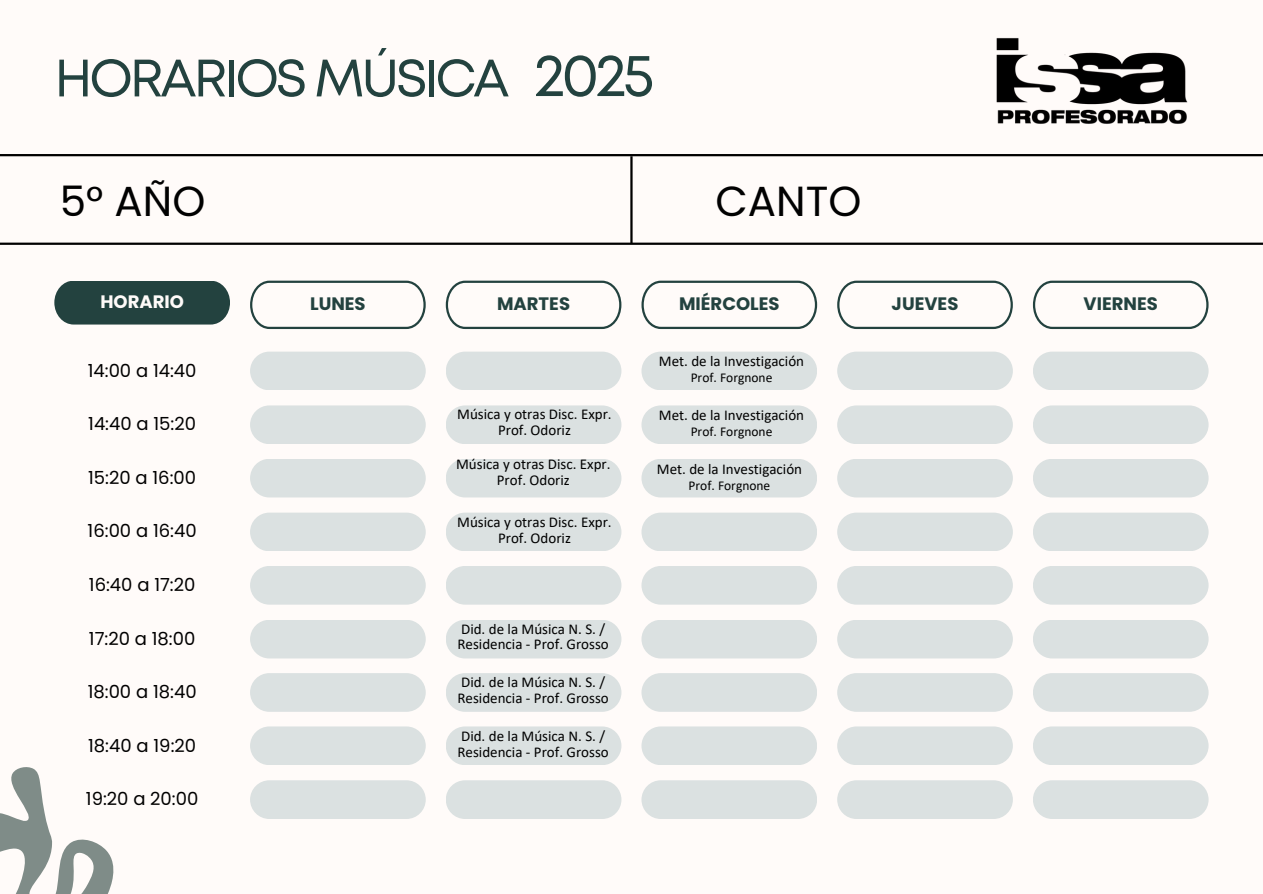
<style>
.page{position:relative;width:1263px;height:894px;background:#fff}
.page>*{position:absolute;margin:0;border:0;box-sizing:border-box;transform-origin:0 0}
.t1{font:60px "Mont";color:#23423f}
.t2{font:52.5px "Mont";letter-spacing:-.06em;color:#23423f}
.t3{font:42px "Poppins";color:#010101}
.t4{font:18px "Poppins";color:#000}
.t5{font:700 18px "Poppins";color:#23423f}
.t6{font:700 18px "Poppins";color:#fffbf9}
.t7{font:15px/15.8px "Calibri";color:#000}
.t8{font:13.5px "Calibri";color:#000}
</style>
<div class="page">
<div style="left:0;top:0;width:1263px;height:893px;background:#fffbf9"></div>
<div style="left:54px;top:281px;width:176px;height:43px;background:#23423f"></div>
<svg style="left:250px;top:280px;width:176px;height:49px"></svg>
<svg style="left:446px;top:280px;width:175px;height:49px"></svg>
<svg style="left:641px;top:280px;width:176px;height:49px"></svg>
<svg style="left:837px;top:280px;width:176px;height:49px"></svg>
<svg style="left:1033px;top:280px;width:175px;height:49px"></svg>
<div style="left:250px;top:351px;width:176px;height:39px;background:#dbe1e1;border-radius:19px"></div>
<div style="left:446px;top:351px;width:175px;height:39px;background:#dbe1e1;border-radius:19px"></div>
<div style="left:837px;top:351px;width:176px;height:39px;background:#dbe1e1;border-radius:19px"></div>
<div style="left:1033px;top:351px;width:175px;height:39px;background:#dbe1e1;border-radius:19px"></div>
<div style="left:250px;top:405px;width:176px;height:39px;background:#dbe1e1;border-radius:19px"></div>
<div style="left:446px;top:405px;width:175px;height:39px;background:#dbe1e1;border-radius:19px"></div>
<div style="left:837px;top:405px;width:176px;height:39px;background:#dbe1e1;border-radius:19px"></div>
<div style="left:1033px;top:405px;width:175px;height:39px;background:#dbe1e1;border-radius:19px"></div>
<div style="left:250px;top:458px;width:176px;height:39px;background:#dbe1e1;border-radius:19px"></div>
<div style="left:446px;top:458px;width:175px;height:39px;background:#dbe1e1;border-radius:19px"></div>
<div style="left:837px;top:458px;width:176px;height:39px;background:#dbe1e1;border-radius:19px"></div>
<div style="left:1033px;top:458px;width:175px;height:39px;background:#dbe1e1;border-radius:19px"></div>
<div style="left:250px;top:512px;width:176px;height:39px;background:#dbe1e1;border-radius:19px"></div>
<div style="left:446px;top:512px;width:175px;height:39px;background:#dbe1e1;border-radius:19px"></div>
<div style="left:641px;top:512px;width:176px;height:39px;background:#dbe1e1;border-radius:19px"></div>
<div style="left:837px;top:512px;width:176px;height:39px;background:#dbe1e1;border-radius:19px"></div>
<div style="left:1033px;top:512px;width:175px;height:39px;background:#dbe1e1;border-radius:19px"></div>
<div style="left:250px;top:565px;width:176px;height:39px;background:#dbe1e1;border-radius:19px"></div>
<div style="left:446px;top:565px;width:175px;height:39px;background:#dbe1e1;border-radius:19px"></div>
<div style="left:641px;top:565px;width:176px;height:39px;background:#dbe1e1;border-radius:19px"></div>
<div style="left:837px;top:565px;width:176px;height:39px;background:#dbe1e1;border-radius:19px"></div>
<div style="left:1033px;top:565px;width:175px;height:39px;background:#dbe1e1;border-radius:19px"></div>
<div style="left:250px;top:619px;width:176px;height:39px;background:#dbe1e1;border-radius:19px"></div>
<div style="left:446px;top:619px;width:175px;height:39px;background:#dbe1e1;border-radius:19px"></div>
<div style="left:641px;top:619px;width:176px;height:39px;background:#dbe1e1;border-radius:19px"></div>
<div style="left:837px;top:619px;width:176px;height:39px;background:#dbe1e1;border-radius:19px"></div>
<div style="left:1033px;top:619px;width:175px;height:39px;background:#dbe1e1;border-radius:19px"></div>
<div style="left:250px;top:673px;width:176px;height:38px;background:#dbe1e1;border-radius:19px"></div>
<div style="left:446px;top:673px;width:175px;height:38px;background:#dbe1e1;border-radius:19px"></div>
<div style="left:641px;top:673px;width:176px;height:38px;background:#dbe1e1;border-radius:19px"></div>
<div style="left:837px;top:673px;width:176px;height:38px;background:#dbe1e1;border-radius:19px"></div>
<div style="left:1033px;top:673px;width:175px;height:38px;background:#dbe1e1;border-radius:19px"></div>
<div style="left:250px;top:726px;width:176px;height:39px;background:#dbe1e1;border-radius:19px"></div>
<div style="left:446px;top:726px;width:175px;height:39px;background:#dbe1e1;border-radius:19px"></div>
<div style="left:641px;top:726px;width:176px;height:39px;background:#dbe1e1;border-radius:19px"></div>
<div style="left:837px;top:726px;width:176px;height:39px;background:#dbe1e1;border-radius:19px"></div>
<div style="left:1033px;top:726px;width:175px;height:39px;background:#dbe1e1;border-radius:19px"></div>
<div style="left:250px;top:780px;width:176px;height:38px;background:#dbe1e1;border-radius:19px"></div>
<div style="left:446px;top:780px;width:175px;height:38px;background:#dbe1e1;border-radius:19px"></div>
<div style="left:641px;top:780px;width:176px;height:38px;background:#dbe1e1;border-radius:19px"></div>
<div style="left:837px;top:780px;width:176px;height:38px;background:#dbe1e1;border-radius:19px"></div>
<div style="left:1033px;top:780px;width:175px;height:38px;background:#dbe1e1;border-radius:19px"></div>
<hr style="left:0;top:242px;width:1263px;height:3px;background:#000">
<hr style="left:630px;top:156px;width:3px;height:88px;background:#000">
<hr style="left:0;top:154px;width:1263px;height:2px;background:#000">
<svg style="left:0;top:767px;width:114px;height:126px"></svg>
<img style="left:996px;top:38px;width:192px;height:86px">
<div style="left:641px;top:351px;width:176px;height:39px;background:#dbe1e1;border-radius:19px"></div>
<div style="left:641px;top:405px;width:176px;height:39px;background:#dbe1e1;border-radius:19px"></div>
<div style="left:641px;top:458px;width:176px;height:39px;background:#dbe1e1;border-radius:19px"></div>
<p class="t2" style="left:54px;top:58px;width:457px">HORARIOS MÚSICA</p>
<h5 class="t1" style="left:534px;top:52px;width:122px">2025</h5>
<h4 class="t3" style="left:60px;top:171px;width:147px">5° AÑO</h4>
<h4 class="t3" style="left:715px;top:171px;width:147px">CANTO</h4>
<h1 class="t6" style="left:100px;top:289px;width:85px">HORARIO</h1>
<h2 class="t5" style="left:310px;top:291px;width:57px">LUNES</h2>
<p class="t5" style="left:497px;top:291px;width:74px">MARTES</p>
<p class="t5" style="left:679px;top:291px;width:102px">MIÉRCOLES</p>
<p class="t5" style="left:892px;top:291px;width:68px">JUEVES</p>
<h3 class="t5" style="left:1083px;top:291px;width:76px">VIERNES</h3>
<h4 class="t4" style="left:88px;top:357px;width:110px">14:00 a 14:40</h4>
<h4 class="t4" style="left:88px;top:411px;width:109px">14:40 a 15:20</h4>
<h4 class="t4" style="left:88px;top:464px;width:109px">15:20 a 16:00</h4>
<h5 class="t4" style="left:88px;top:518px;width:111px">16:00 a 16:40</h5>
<p class="t4" style="left:89px;top:572px;width:108px">16:40 a 17:20</p>
<p class="t4" style="left:89px;top:625px;width:108px">17:20 a 18:00</p>
<h5 class="t4" style="left:88px;top:679px;width:110px">18:00 a 18:40</h5>
<h4 class="t4" style="left:88px;top:732px;width:109px">18:40 a 19:20</h4>
<h3 class="t4" style="left:86px;top:786px;width:114px">19:20 a 20:00</h3>
<p class="t7" style="left:457px;top:407px;width:156px;text-align:center">Música y otras Disc. Expr.<br>Prof. Odoriz</p>
<p class="t7" style="left:456px;top:457px;width:156px;text-align:center">Música y otras Disc. Expr.<br>Prof. Odoriz</p>
<p class="t7" style="left:457px;top:515px;width:156px;text-align:center">Música y otras Disc. Expr.<br>Prof. Odoriz</p>
<p class="t7" style="left:457px;top:621px;width:153px">Did. de la Música N. S. /<br>Residencia - Prof. Grosso</p>
<p class="t7" style="left:457px;top:675px;width:153px">Did. de la Música N. S. /<br>Residencia - Prof. Grosso</p>
<p class="t7" style="left:457px;top:729px;width:153px">Did. de la Música N. S. /<br>Residencia - Prof. Grosso</p>
<h5 class="t7" style="left:659px;top:354px;width:147px">Met. de la Investigación</h5>
<h5 class="t8" style="left:691px;top:371px;width:83px">Prof. Forgnone</h5>
<h5 class="t7" style="left:659px;top:408px;width:147px">Met. de la Investigación</h5>
<p class="t8" style="left:691px;top:425px;width:83px">Prof. Forgnone</p>
<p class="t7" style="left:657px;top:462px;width:147px">Met. de la Investigación</p>
<h5 class="t8" style="left:689px;top:479px;width:83px">Prof. Forgnone</h5>
</div>
